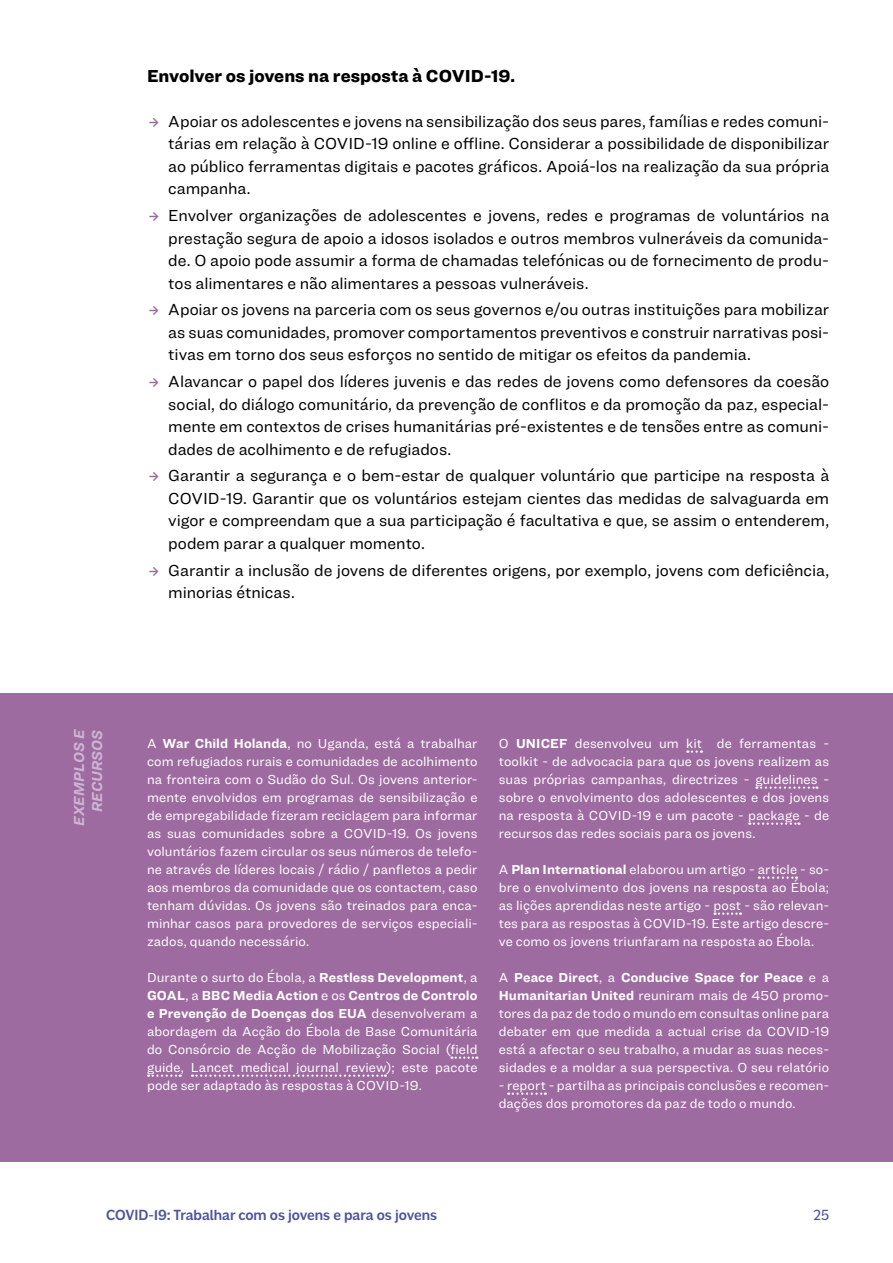
<style>
.page{position:relative;width:893px;height:1263px;background:#fff}
.page>*{position:absolute;margin:0;border:0;box-sizing:border-box;transform-origin:0 0}
.t1{font:900 18px "Ringside";letter-spacing:-.005em;color:#000}
.t2{font:16.5px/22.5px "Ringside";letter-spacing:-.005em;color:#000;text-align:justify}
.t3{font:500 15px "Americane";color:#4c5598}
.t4{font:italic 700 15px/18px "Ringside";letter-spacing:.005em;color:#cdb5d2;text-align:right}
.t5{font:15px "Americane";color:#4c5598}
.t6{font:13.5px/18px "Ringside";letter-spacing:.005em;color:#fff;text-align:justify}
.s1{font-family:"Allumi Std";color:#9e6ba0}
.s2{font-weight:700}
</style>
<div class="page">
<div style="left:0;top:694px;width:893px;height:468px;background:#9e6ba0"></div>
<svg style="left:451px;top:1056px;width:26px;height:3px"></svg>
<svg style="left:148px;top:1074px;width:33px;height:3px"></svg>
<svg style="left:192px;top:1074px;width:194px;height:3px"></svg>
<svg style="left:687px;top:750px;width:15px;height:3px"></svg>
<svg style="left:756px;top:786px;width:61px;height:3px"></svg>
<svg style="left:749px;top:822px;width:50px;height:3px"></svg>
<svg style="left:759px;top:876px;width:38px;height:3px"></svg>
<svg style="left:715px;top:912px;width:26px;height:3px"></svg>
<svg style="left:508px;top:1092px;width:38px;height:3px"></svg>
<h1 class="t1" style="left:147px;top:62px;width:370px">Envolver os jovens na resposta à COVID-19.</h1>
<p class="t2" style="left:168px;top:110px;width:662px;text-indent:-21px"><span class="s1">ę</span> Apoiar os adolescentes e jovens na sensibilização dos seus pares, famílias e redes comuni&shy;tárias em relação à COVID-19 online e offline. Considerar a possibilidade de disponibilizar ao público ferramentas digitais e pacotes gráficos. Apoiá-los na realização da sua própria campanha.</p>
<p class="t2" style="left:168px;top:204px;width:662px;text-indent:-21px"><span class="s1">ę</span> Envolver organizações de adolescentes e jovens, redes e programas de voluntários na prestação segura de apoio a idosos isolados e outros membros vulneráveis da comunida&shy;de. O apoio pode assumir a forma de chamadas telefónicas ou de fornecimento de produ&shy;tos alimentares e não alimentares a pessoas vulneráveis.</p>
<p class="t2" style="left:168px;top:298px;width:662px;text-indent:-21px"><span class="s1">ę</span> Apoiar os jovens na parceria com os seus governos e/ou outras instituições para mobilizar as suas comunidades, promover comportamentos preventivos e construir narrativas posi&shy;tivas em torno dos seus esforços no sentido de mitigar os efeitos da pandemia.</p>
<p class="t2" style="left:168px;top:370px;width:662px;text-indent:-21px"><span class="s1">ę</span> Alavancar o papel dos líderes juvenis e das redes de jovens como defensores da coesão social, do diálogo comunitário, da prevenção de conflitos e da promoção da paz, especial&shy;mente em contextos de crises humanitárias pré-existentes e de tensões entre as comuni&shy;dades de acolhimento e de refugiados.</p>
<p class="t2" style="left:168px;top:464px;width:662px;text-indent:-21px"><span class="s1">ę</span> Garantir a segurança e o bem-estar de qualquer voluntário que participe na resposta à COVID-19. Garantir que os voluntários estejam cientes das medidas de salvaguarda em vigor e compreendam que a sua participação é facultativa e que, se assim o entenderem, podem parar a qualquer momento.</p>
<p class="t2" style="left:168px;top:558px;width:662px;text-indent:-21px"><span class="s1">ę</span> Garantir a inclusão de jovens de diferentes origens, por exemplo, jovens com deficiência, minorias étnicas.</p>
<p class="t4" style="left:70px;top:826px;width:98px;rotate:-90deg">EXEMPLOS E<br>RECURSOS</p>
<p class="t6" style="left:147px;top:734px;width:332px">A <span class="s2">War Child Holanda</span>, no Uganda, está a trabalhar com refugiados rurais e comunidades de acolhimento na fronteira com o Sudão do Sul. Os jovens anterior&shy;mente envolvidos em programas de sensibilização e de empregabilidade fizeram reciclagem para informar as suas comunidades sobre a COVID-19. Os jovens voluntários fazem circular os seus números de telefo&shy;ne através de líderes locais / rádio / panfletos a pedir aos membros da comunidade que os contactem, caso tenham dúvidas. Os jovens são treinados para enca&shy;minhar casos para provedores de serviços especiali&shy;zados, quando necessário.</p>
<p class="t6" style="left:147px;top:968px;width:332px">Durante o surto do Ébola, a <span class="s2">Restless Development</span>, a <span class="s2">GOAL</span>, a <span class="s2">BBC Media Action</span> e os <span class="s2">Centros de Controlo e Prevenção de Doenças dos EUA</span> desenvolveram a abordagem da Acção do Ébola de Base Comunitária do Consórcio de Acção de Mobilização Social (field guide, Lancet medical journal review); este pacote pode ser adaptado às respostas à COVID-19.</p>
<p class="t6" style="left:499px;top:734px;width:332px">O <span class="s2">UNICEF</span> desenvolveu um kit de ferramentas - toolkit - de advocacia para que os jovens realizem as suas próprias campanhas, directrizes - guidelines - sobre o envolvimento dos adolescentes e dos jovens na resposta à COVID-19 e um pacote - package - de recursos das redes sociais para os jovens.</p>
<p class="t6" style="left:499px;top:860px;width:332px">A <span class="s2">Plan International</span> elaborou um artigo - article - so&shy;bre o envolvimento dos jovens na resposta ao Ébola; as lições aprendidas neste artigo - post - são relevan&shy;tes para as respostas à COVID-19. Este artigo descre&shy;ve como os jovens triunfaram na resposta ao Ébola.</p>
<p class="t6" style="left:499px;top:968px;width:332px">A <span class="s2">Peace Direct</span>, a <span class="s2">Conducive Space for Peace</span> e a <span class="s2">Humanitarian United</span> reuniram mais de 450 promo&shy;tores da paz de todo o mundo em consultas online para debater em que medida a actual crise da COVID-19 está a afectar o seu trabalho, a mudar as suas neces&shy;sidades e a moldar a sua perspectiva. O seu relatório</p>
<p class="t6" style="left:499px;top:1076px;width:332px">- report - partilha as principais conclusões e recomen&shy;dações dos promotores da paz de todo o mundo.</p>
<p class="t3" style="left:106px;top:1206px;width:332px">COVID-19: Trabalhar com os jovens e para os jovens</p>
<p class="t5" style="left:814px;top:1206px;width:17px">25</p>
</div>
